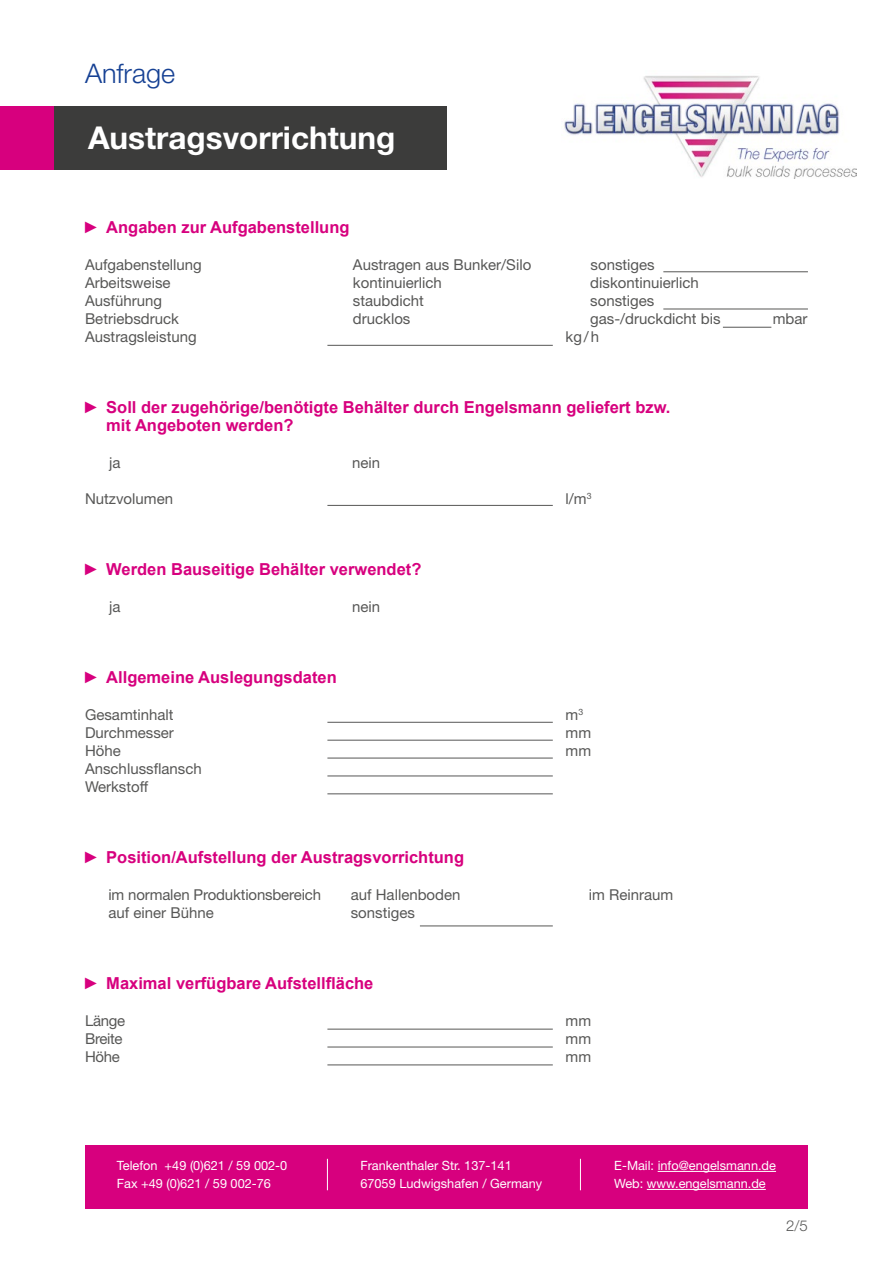
<style>
.page{position:relative;width:893px;height:1263px;background:#fff}
.page>*{position:absolute;margin:0;border:0;box-sizing:border-box;transform-origin:0 0}
.t1{font:700 31.5px "Helvetica Neue LT Std";color:#fff}
.t2{font:300 27px "Helvetica Neue LT Std";color:#164194}
.t3{font:700 16.5px/18px "Arial";color:#d7007e}
.t4{font:15px/18px "Helvetica Neue LT Std";color:#575756}
.t5{font:15px/18px "Helvetica Neue LT Std";letter-spacing:-.02em;color:#575756}
.t6{font:300 15px "Helvetica Neue LT Std";color:#575756}
.t7{font:12.75px/18px "Helvetica Neue LT Std";color:#fff}
</style>
<div class="page">
<div style="left:54px;top:106px;width:392px;height:64px;background:#3c3c3b"></div>
<div style="left:0;top:106px;width:54px;height:64px;background:#d7007e"></div>
<div style="left:85px;top:1145px;width:723px;height:64px;background:#d7007e"></div>
<hr style="left:327px;top:1159px;width:1px;height:31px;background:#fff">
<hr style="left:580px;top:1159px;width:1px;height:31px;background:#fff">
<hr style="left:658px;top:1171px;width:118px;height:1px;background:#fff">
<hr style="left:647px;top:1189px;width:119px;height:1px;background:#fff">
<img style="left:564px;top:76px;width:293px;height:103px">
<hr style="left:723px;top:327px;width:48px;height:1px;background:#575756">
<hr style="left:327px;top:345px;width:226px;height:1px;background:#575756">
<hr style="left:663px;top:309px;width:145px;height:1px;background:#575756">
<hr style="left:663px;top:271px;width:145px;height:1px;background:#575756">
<hr style="left:327px;top:505px;width:226px;height:1px;background:#575756">
<hr style="left:327px;top:722px;width:226px;height:1px;background:#575756">
<hr style="left:327px;top:740px;width:226px;height:1px;background:#575756">
<hr style="left:327px;top:758px;width:226px;height:1px;background:#575756">
<hr style="left:327px;top:775px;width:226px;height:1px;background:#575756">
<hr style="left:327px;top:793px;width:226px;height:1px;background:#575756">
<hr style="left:420px;top:925px;width:133px;height:1px;background:#575756">
<hr style="left:327px;top:1029px;width:226px;height:1px;background:#575756">
<hr style="left:327px;top:1047px;width:226px;height:1px;background:#575756">
<hr style="left:327px;top:1064px;width:226px;height:1px;background:#575756">
<h2 class="t2" style="left:85px;top:57px;width:92px">Anfrage</h2>
<h1 class="t1" style="left:88px;top:119px;width:309px">Austragsvorrichtung</h1>
<p class="t3" style="left:83px;top:218px;width:268px">► Angaben zur Aufgabenstellung</p>
<p class="t4" style="left:85px;top:255px;width:118px">Aufgabenstellung<br>Arbeitsweise<br>Ausführung<br>Betriebsdruck<br>Austragsleistung</p>
<p class="t4" style="left:353px;top:255px;width:180px">Austragen aus Bunker/Silo</p>
<p class="t4" style="left:591px;top:255px;width:66px">sonstiges</p>
<p class="t4" style="left:353px;top:273px;width:90px">kontinuierlich</p>
<p class="t4" style="left:590px;top:273px;width:110px">diskontinuierlich</p>
<p class="t4" style="left:353px;top:291px;width:72px">staubdicht</p>
<p class="t4" style="left:590px;top:291px;width:66px">sonstiges</p>
<p class="t4" style="left:353px;top:309px;width:59px">drucklos</p>
<p class="t4" style="left:566px;top:309px;width:157px;text-indent:25px">gas-/druckdicht bis kg/h</p>
<p class="t4" style="left:773px;top:309px;width:36px">mbar</p>
<p class="t3" style="left:106px;top:398px;width:566px;text-indent:-23px">► Soll der zugehörige/benötigte Behälter durch Engelsmann geliefert bzw. mit Angeboten werden?</p>
<p class="t4" style="left:109px;top:453px;width:13px">ja</p>
<p class="t4" style="left:352px;top:453px;width:30px">nein</p>
<p class="t4" style="left:85px;top:489px;width:90px">Nutzvolumen</p>
<p class="t3" style="left:83px;top:560px;width:340px">► Werden Bauseitige Behälter verwendet?</p>
<p class="t4" style="left:109px;top:597px;width:13px">ja</p>
<p class="t4" style="left:352px;top:597px;width:30px">nein</p>
<p class="t3" style="left:83px;top:668px;width:255px">► Allgemeine Auslegungsdaten</p>
<p class="t4" style="left:85px;top:705px;width:118px">Gesamtinhalt<br>Durchmesser<br>Höhe<br>Anschlussflansch<br>Werkstoff</p>
<p class="t4" style="left:566px;top:489px;width:27px">l/m<sup>3</sup></p>
<p class="t4" style="left:566px;top:705px;width:27px">m<sup>3 </sup>mm mm</p>
<p class="t3" style="left:83px;top:848px;width:383px">► Position/Aufstellung der Austragsvorrichtung</p>
<p class="t4" style="left:108px;top:885px;width:214px">im normalen Produktionsbereich auf einer Bühne</p>
<p class="t4" style="left:351px;top:885px;width:111px">auf Hallenboden sonstiges</p>
<p class="t4" style="left:589px;top:885px;width:86px">im Reinraum</p>
<p class="t3" style="left:83px;top:974px;width:292px">► Maximal verfügbare Aufstellfläche</p>
<p class="t5" style="left:85px;top:1011px;width:42px">Länge<br>Breite<br>Höhe</p>
<p class="t4" style="left:566px;top:1011px;width:27px;text-align:justify">mm mm mm</p>
<p class="t7" style="left:117px;top:1156px;width:172px">Telefon +49 (0)621 / 59 002-0<br>Fax +49 (0)621 / 59 002-76</p>
<p class="t7" style="left:360px;top:1156px;width:183px">Frankenthaler Str. 137-141<br>67059 Ludwigshafen / Germany</p>
<p class="t7" style="left:614px;top:1156px;width:163px">E-Mail: info@engelsmann.de<br>Web: www.engelsmann.de</p>
<p class="t6" style="left:786px;top:1217px;width:23px">2/5</p>
</div>
